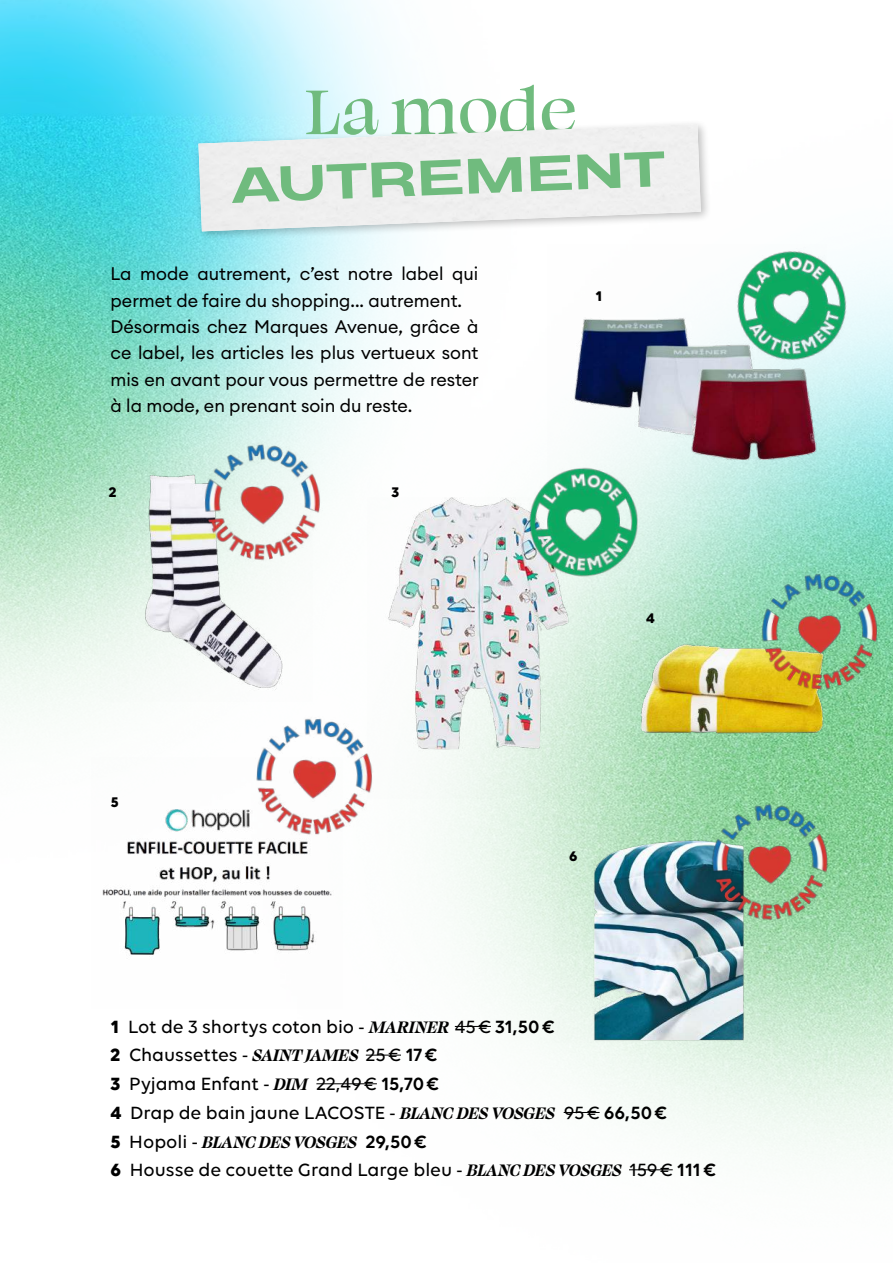
<style>
.page{position:relative;width:893px;height:1263px;background:#fff}
.page>*{position:absolute;margin:0;border:0;box-sizing:border-box;transform-origin:0 0}
.t1{font:500 72.45px "Swear Display";color:#70bb7e}
.t2{font:700 49.5px "Matrice";color:#70bb7e}
.t3{font:500 19.05px/28.7px "Volte";letter-spacing:-.005em;color:#000}
.t4{font:italic 700 19.05px "Swear Display";letter-spacing:-.005em;color:#000}
.t5{font:18px/26.4px "Euclid Circular A";color:#000}
.t6{font:700 15px "Volte";color:#000}
.s1{font-weight:700}
.s2{font-family:"Swear Display";font-weight:700;font-style:italic}
.s3{font-weight:600}
.s4{font-family:"Volte";font-style:normal}
.s5{font-family:"Volte";font-weight:500;font-style:normal}
.s6{font-family:"Volte";font-weight:600;font-style:normal}
</style>
<div class="page">
<img style="left:0;top:0;width:893px;height:1171px">
<img style="left:548px;top:244px;width:278px;height:253px">
<img style="left:92px;top:757px;width:250px;height:251px">
<hr style="left:455px;top:1026px;width:36px;height:1px;background:#000">
<hr style="left:366px;top:1055px;width:35px;height:1px;background:#000">
<hr style="left:316px;top:1083px;width:61px;height:1px;background:#000">
<hr style="left:564px;top:1112px;width:36px;height:1px;background:#000">
<hr style="left:629px;top:1169px;width:44px;height:1px;background:#000">
<img style="left:100px;top:462px;width:213px;height:239px">
<img style="left:368px;top:498px;width:227px;height:300px">
<img style="left:552px;top:813px;width:229px;height:230px">
<img style="left:625px;top:600px;width:223px;height:155px">
<div style="left:194px;top:119px;width:518px;height:123px;background:#000;opacity:.25"></div>
<img style="left:198px;top:124px;width:503px;height:107px">
<img style="left:707px;top:220px;width:171px;height:171px">
<img style="left:238px;top:700px;width:153px;height:153px">
<img style="left:188px;top:428px;width:150px;height:150px">
<img style="left:509px;top:448px;width:150px;height:150px">
<img style="left:696px;top:787px;width:150px;height:150px">
<img style="left:745px;top:557px;width:148px;height:150px">
<svg style="left:596px;top:291px;width:5px;height:10px"></svg>
<svg style="left:111px;top:798px;width:7px;height:9px"></svg>
<h1 class="t1" style="left:305px;top:65px;width:274px">La mode</h1>
<h2 class="t2" style="left:230px;top:147px;width:436px;rotate:-2deg">AUTREMENT</h2>
<p class="t5" style="left:111px;top:260px;width:370px">La mode autrement, c’est notre label qui permet de faire du shopping... autrement.<br>Désormais chez Marques Avenue, grâce à ce label, les articles les plus vertueux sont mis en avant pour vous permettre de rester à la mode, en prenant soin du reste.</p>
<p class="t6" style="left:109px;top:483px;width:9px">2</p>
<p class="t6" style="left:391px;top:483px;width:9px">3</p>
<p class="t6" style="left:646px;top:609px;width:10px">4</p>
<p class="t6" style="left:569px;top:847px;width:10px">6</p>
<p class="t3" style="left:111px;top:1012px;width:558px"><span class="s1">1</span> Lot de 3 shortys coton bio - <span class="s2">MARINER</span> 45€ <span class="s3">31,50€<br></span><span class="s1">2</span> Chaussettes - <span class="s2">SAINT JAMES</span> 25€ <span class="s3">17€<br></span><span class="s1">3</span> Pyjama Enfant - <span class="s2">DIM</span> 22,49€ <span class="s3">15,70€<br></span><span class="s1">4</span> Drap de bain jaune LACOSTE - <span class="s2">BLANC DES VOSGES</span> 95€ <span class="s3">66,50€</span></p>
<p class="t4" style="left:111px;top:1129px;width:318px"><span class="s4">5</span> <span class="s5">Hopoli -</span> BLANC DES VOSGES <span class="s6">29,50€</span></p>
<p class="t3" style="left:111px;top:1155px;width:607px"><span class="s1">6</span> Housse de couette Grand Large bleu - <span class="s2">BLANC DES VOSGES</span> 159€ <span class="s3">111€</span></p>
</div>
